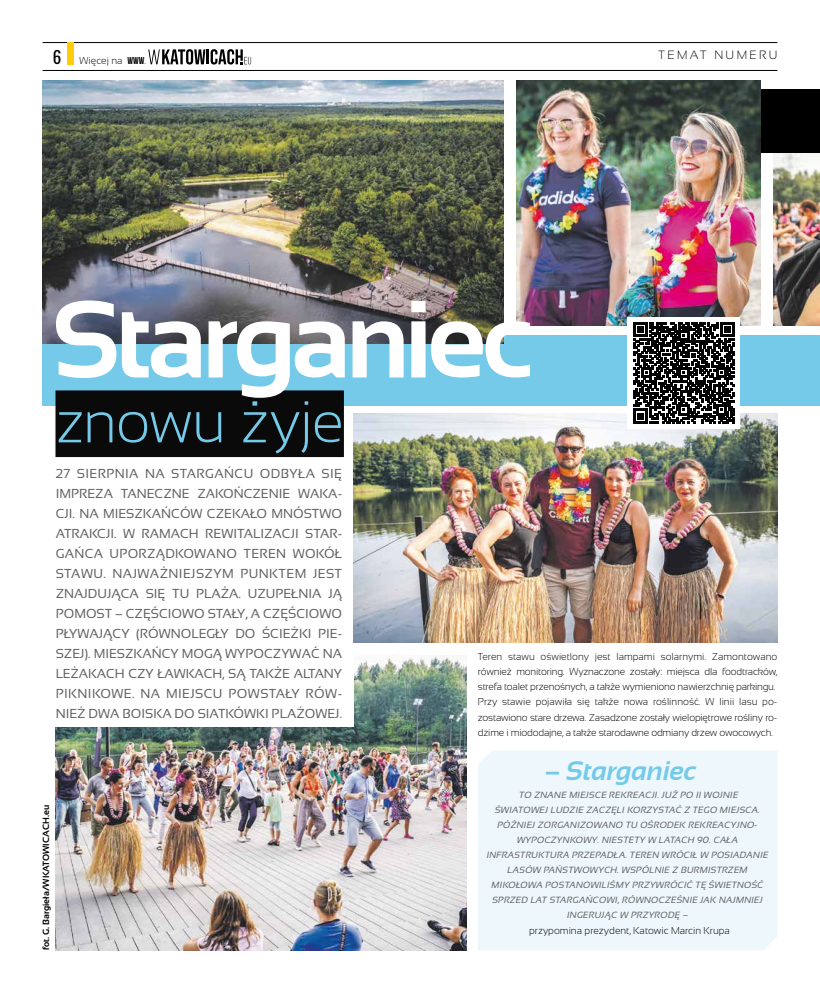
<style>
.page{position:relative;width:820px;height:993px;background:#fff}
.page>*{position:absolute;margin:0;border:0;box-sizing:border-box;transform-origin:0 0}
.t1{font:700 109.4px "Sansation";color:#fff}
.t2{font:300 58.7px "Sansation";letter-spacing:-.02em;color:#74cae8}
.t3{font:italic 700 26.7px "Sansation";color:#74cae8}
.t4{font:13px/20px "Sansation";color:#5f6062}
.t5{font:300 12px "Sansation";letter-spacing:.2em;color:#000}
.t6{font:300 10px/15.2px "Sansation";letter-spacing:-.02em;color:#000}
.t7{font:300 10px "Sansation";color:#000}
.t8{font:italic 9px/15px "Sansation";letter-spacing:.02em;color:#5f6062}
.t9{font:700 9px "Sansation";color:#000}
.s1{font-family:"Oswald";font-weight:400;font-size:17px}
.s2{font-family:"Bebas Neue";font-weight:400}
.s3{font-style:normal}
</style>
<div class="page">
<hr style="left:43px;top:42px;width:734px;height:1px;background:#000">
<svg style="left:148px;top:49px;width:103px;height:15px"></svg>
<hr style="left:43px;top:70px;width:734px;height:1px;background:#000">
<div style="left:67px;top:43px;width:6px;height:22px;background:#fecc0b"></div>
<div style="left:478px;top:751px;width:299px;height:199px;background:#eef8fc"></div>
<img style="left:773px;top:153px;width:46px;height:173px">
<img style="left:56px;top:655px;width:410px;height:295px">
<div style="left:43px;top:334px;width:776px;height:71px;background:#74cae8"></div>
<div style="left:739px;top:89px;width:80px;height:64px;background:#000"></div>
<img style="left:43px;top:81px;width:460px;height:262px">
<img style="left:516px;top:81px;width:244px;height:245px">
<img style="left:353px;top:413px;width:424px;height:229px">
<div style="left:35px;top:655px;width:318px;height:71px;background:#fff"></div>
<div style="left:55px;top:390px;width:289px;height:67px;background:#0a0a0b"></div>
<div style="left:627px;top:317px;width:112px;height:111px;background:#fff"></div>
<svg style="left:633px;top:322px;width:101px;height:101px"></svg>
<p class="t7" style="left:53px;top:55px;width:95px"><span class="s1">6</span> Więcej na <span class="s2">WWW</span>.</p>
<p class="t5" style="left:658px;top:48px;width:120px">TEMAT NUMERU</p>
<h1 class="t1" style="left:52px;top:278px;width:482px">Starganiec</h1>
<h2 class="t2" style="left:55px;top:389px;width:290px">znowu żyje</h2>
<p class="t4" style="left:56px;top:463px;width:288px">27 SIERPNIA NA STARGAŃCU ODBYŁA SIĘ IM PREZA TANECZNE ZAKOŃCZENIE WAKA-CJI. NA M IESZKAŃCÓW CZEKAŁO M NÓSTWO ATRAKCJI. W RAMACH REWITALIZACJI STAR-GAŃCA UPORZĄDKOWANO TEREN WOKÓŁ STAWU. NAJWAŻNIEJSZYM PUNKTEM JEST ZNAJDUJĄCA SIĘ TU PLAŻA. U ZUPEŁNIA JĄ POM OST – CZĘŚCIOWO STAŁY, A CZĘŚCIOWO PŁYWAJĄCY (RÓWNOLEGŁY DO ŚCIEŻKI PIE-SZEJ). MIESZKAŃCY M OGĄ WYPOCZYWAĆ NA LEŻAKACH CZY ŁAWKACH, SĄ TAKŻE ALTANY PIKNIKOWE. NA M IEJSCU POWSTAŁY RÓW-NIEŻ DWA BOISKA DO SIATKÓWKI PLAŻOWEJ.</p>
<p class="t9" style="left:41px;top:950px;width:147px;rotate:-90deg">fot. G. Bargieła/WKATOWICACH.eu</p>
<p class="t6" style="left:477px;top:648px;width:301px">Teren stawu oświetlony jest lampami solarnymi. Zamontowano również monitoring. Wyznaczone zostały: miejsca dla foodtracków, strefa toalet przenośnych, a także wymieniono nawierzchnię parkingu.<br>Przy stawie pojawiła się także nowa roślinność. W linii lasu po&shy;zostawiono stare drzewa. Zasadzone zostały wielopiętrowe rośliny ro&shy;dzime i miododajne, a także starodawne odmiany drzew owocowych.</p>
<h3 class="t3" style="left:544px;top:755px;width:153px"><span class="s3">–</span> Starganiec</h3>
<p class="t8" style="left:519px;top:787px;width:221px">TO ZNA NE MIEJSCE REKREACJI. JUŻ PO II WOJNIE</p>
<p class="t8" style="left:495px;top:802px;width:14px">ŚWIATOW</p>
<p class="t8" style="left:497px;top:802px;width:264px;text-indent:42px">EJ LUDZIE ZACZĘLI KORZYSTA Ć Z TEGO MIEJSCA .<br>PÓŹNIEJ ZORGA NIZOWA</p>
<p class="t8" style="left:608px;top:817px;width:150px">NO TU OŚRODEK REKREAC YJNO-</p>
<p class="t8" style="left:517px;top:832px;width:62px">WYPOCZYNKOW</p>
<p class="t8" style="left:591px;top:832px;width:80px">Y. NIESTETY W LATACH</p>
<p class="t8" style="left:697px;top:832px;width:41px">90. CA ŁA</p>
<p class="t8" style="left:486px;top:847px;width:283px">INFRA STRUKTURA PRZEPA DŁA . TEREN WRÓCIŁ W POSIA DA NIE</p>
<p class="t8" style="left:507px;top:862px;width:70px">LASÓW PAŃSTWOW</p>
<p class="t8" style="left:598px;top:862px;width:151px">YCH. WSPÓLNIE Z BURMISTRZEM</p>
<p class="t8" style="left:491px;top:877px;width:8px">MIKO</p>
<p class="t8" style="left:516px;top:877px;width:13px">ŁOWA</p>
<p class="t8" style="left:545px;top:877px;width:45px">POSTA NOWI</p>
<p class="t8" style="left:601px;top:877px;width:163px">LIŚMY PRZYWRÓCIĆ TĘ ŚWI ETNOŚĆ</p>
<p class="t8" style="left:492px;top:892px;width:64px">SPRZED LAT STA</p>
<p class="t8" style="left:566px;top:892px;width:34px">RGA ŃCOWI</p>
<p class="t8" style="left:567px;top:892px;width:197px;text-indent:51px">, RÓWNOCZEŚNIE JAK NAJMNIEJ<br>INGERUJĄC W PRZYRODĘ <span class="s3">–</span></p>
<p class="t7" style="left:529px;top:924px;width:202px">przypomina prezydent, Katowic Marcin Krupa</p>
</div>
